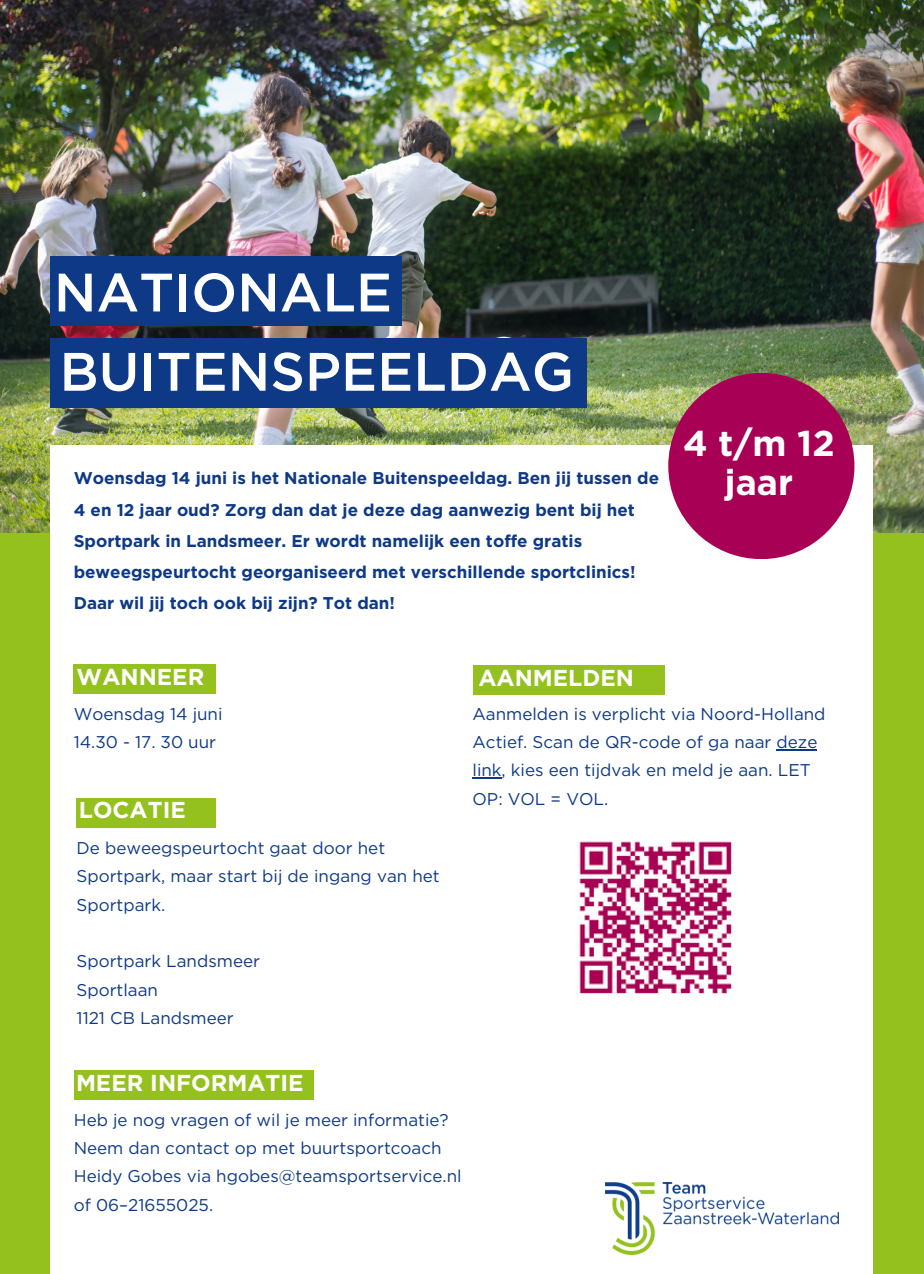
<style>
.page{position:relative;width:924px;height:1274px;background:#fff}
.page>*{position:absolute;margin:0;border:0;box-sizing:border-box;transform-origin:0 0}
.t1{font:500 54px "Gotham";color:#fff}
.t2{font:700 35.8px "Gotham";color:#fff}
.t3{font:700 23px "Gotham";color:#fff}
.t4{font:17px/28.4px "Gotham";color:#0d3987}
.t5{font:700 17px/31.2px "Gotham";color:#0d3987}
</style>
<div class="page">
<img style="left:0;top:0;width:924px;height:533px">
<div style="left:50px;top:257px;width:351px;height:69px;background:#0d3987"></div>
<div style="left:0;top:533px;width:924px;height:740px;background:#95c11f"></div>
<div style="left:50px;top:445px;width:823px;height:828px;background:#fff"></div>
<div style="left:74px;top:664px;width:142px;height:29px;background:#95c11f"></div>
<div style="left:473px;top:665px;width:192px;height:29px;background:#95c11f"></div>
<div style="left:50px;top:338px;width:536px;height:69px;background:#0d3987"></div>
<div style="left:668px;top:373px;width:186px;height:186px;background:#a80055;border-radius:50%"></div>
<img style="left:579px;top:841px;width:153px;height:153px">
<div style="left:77px;top:798px;width:139px;height:30px;background:#95c11f"></div>
<img style="left:606px;top:1182px;width:232px;height:72px">
<hr style="left:777px;top:749px;width:40px;height:1px;background:#0d3987">
<hr style="left:473px;top:777px;width:29px;height:2px;background:#0d3987">
<div style="left:74px;top:1070px;width:239px;height:29px;background:#95c11f"></div>
<p class="t1" style="left:54px;top:268px;width:340px">NATIONALE</p>
<p class="t1" style="left:60px;top:347px;width:516px">BUITENSPEELDAG</p>
<p class="t5" style="left:74px;top:463px;width:587px">Woensdag 14 juni is het Nationale Buitenspeeldag. Ben jij tussen de 4 en 12 jaar oud? Zorg dan dat je deze dag aanwezig bent bij het Sportpark in Landsmeer. Er wordt namelijk een toffe gratis beweegspeurtocht georganiseerd met verschillende sportclinics!<br>Daar wil jij toch ook bij zijn? Tot dan!</p>
<p class="t2" style="left:683px;top:427px;width:153px">4 t/m 12</p>
<p class="t2" style="left:725px;top:466px;width:70px">jaar</p>
<p class="t3" style="left:77px;top:667px;width:129px">WANNEER</p>
<p class="t4" style="left:74px;top:700px;width:150px">Woensdag 14 juni</p>
<p class="t4" style="left:74px;top:728px;width:144px">14.30 - 17. 30 uur</p>
<p class="t3" style="left:79px;top:800px;width:108px">LOCATIE</p>
<p class="t4" style="left:77px;top:834px;width:365px">De beweegspeurtocht gaat door het<br>Sportpark, maar start bij de ingang van het<br>Sportpark.</p>
<p class="t4" style="left:77px;top:948px;width:185px">Sportpark Landsmeer</p>
<p class="t4" style="left:77px;top:976px;width:83px">Sportlaan</p>
<p class="t4" style="left:77px;top:1004px;width:159px">1121 CB Landsmeer</p>
<p class="t3" style="left:478px;top:668px;width:157px">AANMELDEN</p>
<p class="t4" style="left:473px;top:700px;width:355px">Aanmelden is verplicht via Noord-Holland Actief. Scan de QR-code of ga naar deze link, kies een tijdvak en meld je aan. LET OP: VOL = VOL.</p>
<p class="t3" style="left:76px;top:1073px;width:229px">MEER INFORMATIE</p>
<p class="t4" style="left:74px;top:1106px;width:389px">Heb je nog vragen of wil je meer informatie?<br>Neem dan contact op met buurtsportcoach Heidy Gobes via hgobes@teamsportservice.nl of 06–21655025.</p>
</div>
